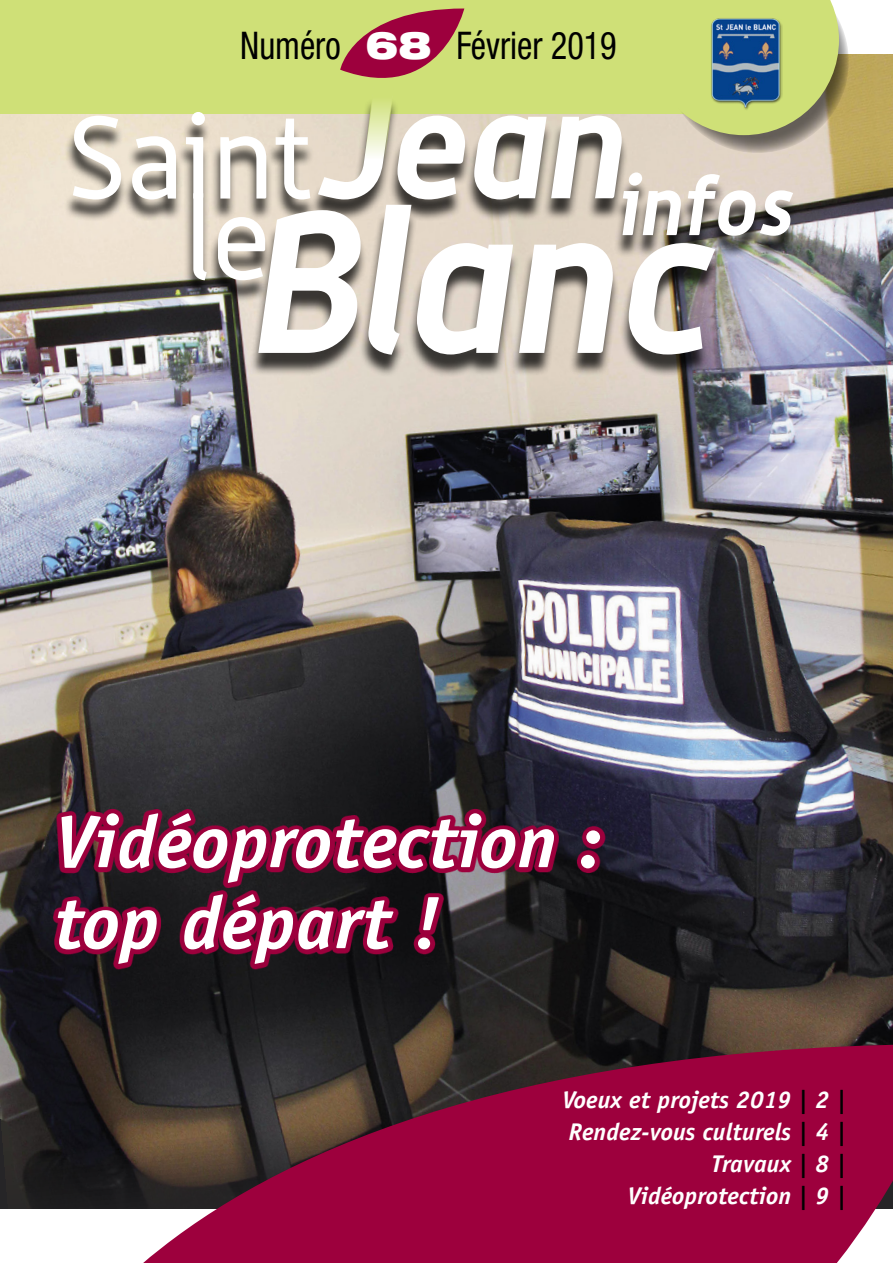
<style>
.page{position:relative;width:893px;height:1263px;background:#fff}
.page>*{position:absolute;margin:0;border:0;box-sizing:border-box;transform-origin:0 0}
.t1{font:italic 700 74.4px/81px "Officina Sans Std";color:#fff}
.t2{font:condensed 38.1px "Helvetica Neue LT Std";color:#000;scale:.9 1}
.t3{font:italic 700 24.15px/32px "Officina Sans Std";color:#fff;text-align:right}
.s1{font-weight:900;font-stretch:expanded;color:#fff}
.s2{color:#000}
</style>
<div class="page">
<img style="left:0;top:54px;width:893px;height:1155px">
<div style="left:0;top:0;width:733px;height:113px;background:#cfe077"></div>
<div style="left:63px;top:98px;width:736px;height:280px;background:#000;opacity:.75"></div>
<svg style="left:73px;top:116px;width:48px;height:83px"></svg>
<svg style="left:132px;top:136px;width:44px;height:63px"></svg>
<svg style="left:220px;top:136px;width:46px;height:63px"></svg>
<svg style="left:276px;top:119px;width:34px;height:80px"></svg>
<svg style="left:186px;top:112px;width:21px;height:168px"></svg>
<svg style="left:218px;top:210px;width:143px;height:143px"></svg>
<svg style="left:368px;top:205px;width:43px;height:150px"></svg>
<svg style="left:417px;top:243px;width:96px;height:111px"></svg>
<svg style="left:519px;top:243px;width:94px;height:110px"></svg>
<svg style="left:629px;top:243px;width:86px;height:111px"></svg>
<svg style="left:474px;top:0;width:375px;height:236px"></svg>
<svg style="left:318px;top:9px;width:147px;height:190px"></svg>
<svg style="left:9px;top:1044px;width:884px;height:219px;background:#7d1f41"></svg>
<svg style="left:53px;top:808px;width:552px;height:161px;background:#57112e"></svg>
<h2 class="t2" style="left:240px;top:23px;width:420px">Numéro <span class="s1">68</span> Février 2019</h2>
<h1 class="t1" style="left:54px;top:801px;width:549px">Vidéoprotection : top départ !</h1>
<p class="t3" style="left:562px;top:1084px;width:286px">Voeux et projets 2019 <span class="s2">|</span> 2 <span class="s2">|<br></span>Rendez-vous culturels <span class="s2">|</span> 4 <span class="s2">|<br></span>Travaux <span class="s2">|</span> 8 <span class="s2">|<br></span>Vidéoprotection <span class="s2">|</span> 9 <span class="s2">|</span></p>
</div>
